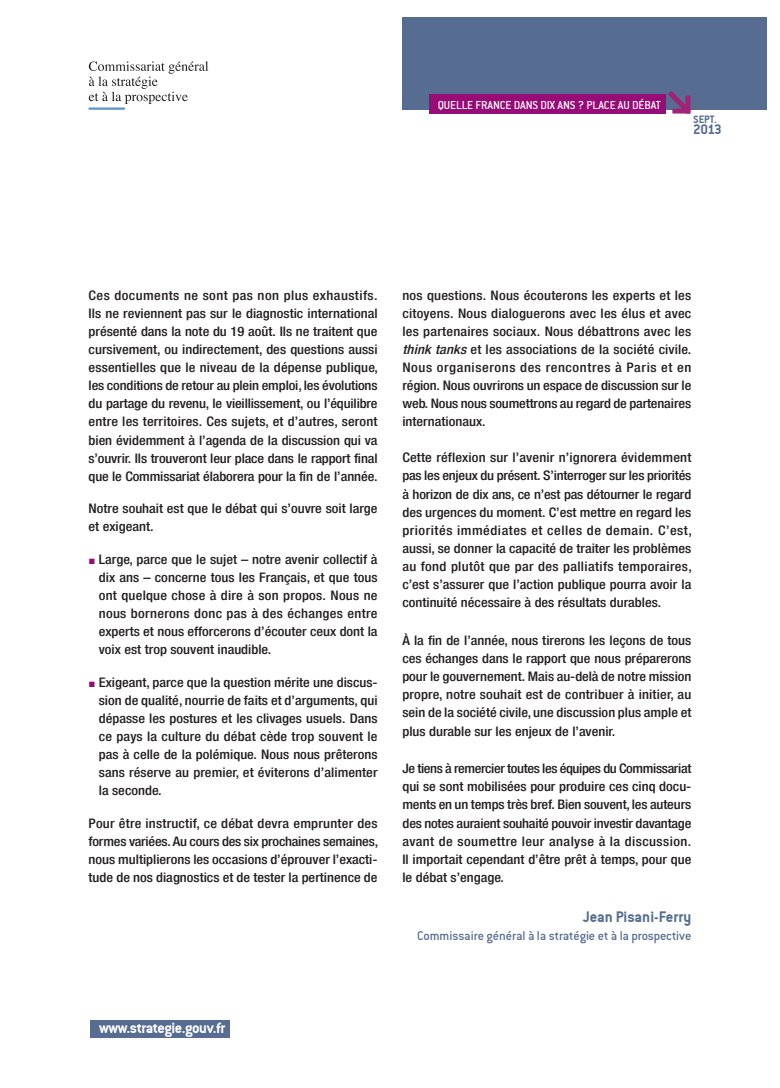
<style>
.page{position:relative;width:780px;height:1088px;background:#fff}
.page>*{position:absolute;margin:0;border:0;box-sizing:border-box;transform-origin:0 0}
.t1{font:16.5px "Conduit ITCTT Bold";color:#566c90}
.t2{font:16.25px "Conduit ITCTT Bold";letter-spacing:-.025em;color:#fff}
.t3{font:15.12px "Conduit ITCTT Bold";color:#566c90}
.t4{font:13.75px "Conduit Md ITCTT Medium";letter-spacing:-.01em;color:#566c90}
.t5{font:500 condensed 13.12px/18.1px "Helvetica Neue LT";color:#231f20;text-align:justify;scale:1.1 1}
.t6{font:12.5px "Conduit Md ITCTT Medium";letter-spacing:-.01em;color:#fff}
.t7{font:11.62px "Conduit ITCTT Bold";color:#566c90}
.s1{font-family:"European Pi Three";font-weight:400;font-stretch:normal;font-size:12.5px;color:#970c76}
.s2{font-style:italic}
</style>
<div class="page">
<div style="left:90px;top:1020px;width:140px;height:17px;background:#566c90"></div>
<div style="left:402px;top:18px;width:364px;height:92px;background:#566c90"></div>
<svg style="left:668px;top:91px;width:22px;height:23px"></svg>
<div style="left:429px;top:94px;width:236px;height:19px;background:#970c76"></div>
<svg style="left:89px;top:61px;width:119px;height:43px"></svg>
<hr style="left:89px;top:107px;width:36px;height:3px;background:#5e95cf">
<p class="t6" style="left:437px;top:98px;width:225px">Quelle FranCe dans dix ans ? plaCe au débat</p>
<p class="t7" style="left:693px;top:112px;width:25px">SEPT.</p>
<p class="t3" style="left:693px;top:120px;width:30px">2013</p>
<p class="t5" style="left:89px;top:286px;width:265px">Ces documents ne sont pas non plus exhaustifs.<br>Ils ne reviennent pas sur le diagnostic international présenté dans la note du 19 août. Ils ne traitent que cursivement, ou indirectement, des questions aussi essentielles que le niveau de la dépense publique, les conditions de retour au plein emploi, les évolutions du partage du revenu, le vieillissement, ou l’équilibre entre les territoires. Ces sujets, et d’autres, seront bien évidemment à l’agenda de la discussion qui va s’ouvrir. Ils trouveront leur place dans le rapport final que le Commissariat élaborera pour la fin de l’année.</p>
<p class="t5" style="left:89px;top:499px;width:264px">Notre souhait est que le débat qui s’ouvre soit large et exigeant.</p>
<p class="t5" style="left:99px;top:550px;width:255px;text-indent:-10px"><span class="s1">g</span> Large, parce que le sujet – notre avenir collectif à dix ans – concerne tous les Français, et que tous ont quelque chose à dire à son propos. Nous ne nous bornerons donc pas à des échanges entre experts et nous efforcerons d’écouter ceux dont la voix est trop souvent inaudible.</p>
<p class="t5" style="left:99px;top:672px;width:255px;text-indent:-10px"><span class="s1">g</span> Exigeant, parce que la question mérite une discus&shy;sion de qualité, nourrie de faits et d’arguments, qui dépasse les postures et les clivages usuels. Dans ce pays la culture du débat cède trop souvent le pas à celle de la polémique. Nous nous prêterons sans réserve au premier, et éviterons d’alimenter la seconde.</p>
<p class="t5" style="left:89px;top:814px;width:265px">Pour être instructif, ce débat devra emprunter des formes variées. Au cours des six prochaines semaines, nous multiplierons les occasions d’éprouver l’exacti&shy;tude de nos diagnostics et de tester la pertinence de</p>
<p class="t5" style="left:402px;top:286px;width:264px">nos questions. Nous écouterons les experts et les citoyens. Nous dialoguerons avec les élus et avec les partenaires sociaux. Nous débattrons avec les <span class="s2">think tanks</span> et les associations de la société civile.<br>Nous organiserons des rencontres à Paris et en région. Nous ouvrirons un espace de discussion sur le web. Nous nous soumettrons au regard de partenaires internationaux.</p>
<p class="t5" style="left:402px;top:448px;width:265px">Cette réflexion sur l’avenir n’ignorera évidemment pas les enjeux du présent. S’interroger sur les priorités à horizon de dix ans, ce n’est pas détourner le regard des urgences du moment. C’est mettre en regard les priorités immédiates et celles de demain. C’est, aussi, se donner la capacité de traiter les problèmes au fond plutôt que par des palliatifs temporaires, c’est s’assurer que l’action publique pourra avoir la continuité nécessaire à des résultats durables.</p>
<p class="t5" style="left:402px;top:631px;width:264px">À la fin de l’année, nous tirerons les leçons de tous ces échanges dans le rapport que nous préparerons pour le gouvernement. Mais au-delà de notre mission propre, notre souhait est de contribuer à initier, au sein de la société civile, une discussion plus ample et plus durable sur les enjeux de l’avenir.</p>
<p class="t5" style="left:402px;top:759px;width:264px">Je tiens à remercier toutes les équipes du Commissariat qui se sont mobilisées pour produire ces cinq docu&shy;ments en un temps très bref. Bien souvent, les auteurs des notes auraient souhaité pouvoir investir davantage avant de soumettre leur analyse à la discussion.<br>Il importait cependant d’être prêt à temps, pour que le débat s’engage.</p>
<p class="t1" style="left:583px;top:907px;width:110px">Jean Pisani-Ferry</p>
<p class="t4" style="left:417px;top:927px;width:275px">Commissaire général à la stratégie et à la prospective</p>
<p class="t2" style="left:99px;top:1018px;width:128px">www.strategie.gouv.fr</p>
</div>
